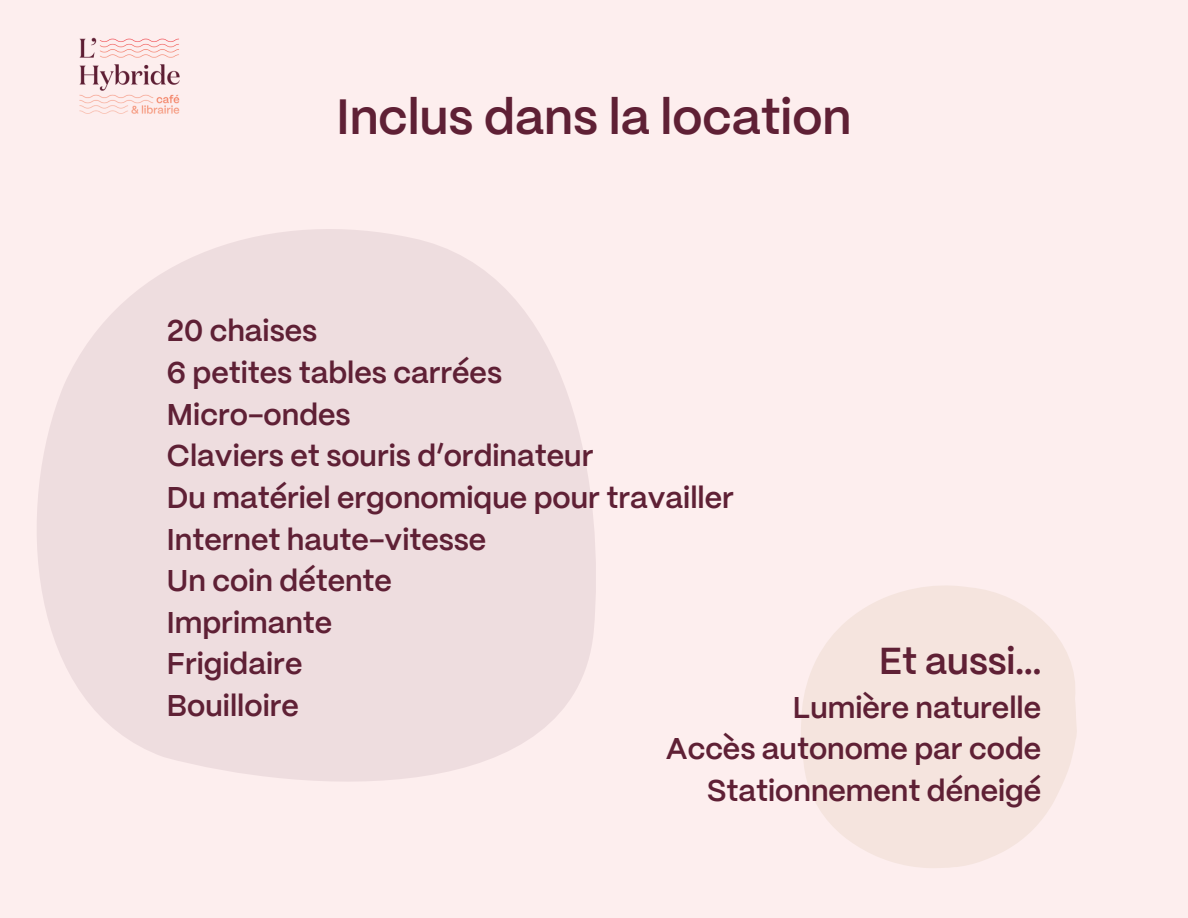
<style>
.page{position:relative;width:1188px;height:918px;background:#fdeeee}
.page>*{position:absolute;margin:0;border:0;box-sizing:border-box;transform-origin:0 0}
.t1{font:600 49.5px "PP Mori";color:#5f2035}
.t2{font:600 37.5px "PP Mori";color:#5f2035}
.t3{font:600 30px "PP Mori";color:#5f2035}
</style>
<div class="page">
<img style="left:79px;top:37px;width:101px;height:77px">
<svg style="left:37px;top:229px;width:559px;height:553px;fill:#eedddf"></svg>
<svg style="left:801px;top:586px;width:276px;height:282px;fill:#f5e4de"></svg>
<p class="t1" style="left:337px;top:97px;width:516px">Inclus dans la location</p>
<p class="t3" style="left:167px;top:319px;width:152px">20 chaises</p>
<h1 class="t3" style="left:167px;top:361px;width:337px">6 petites tables carrées</h1>
<p class="t3" style="left:167px;top:402px;width:185px">Micro-ondes</p>
<p class="t3" style="left:167px;top:444px;width:428px">Claviers et souris d’ordinateur</p>
<p class="t3" style="left:167px;top:485px;width:569px">Du matériel ergonomique pour travailler</p>
<p class="t3" style="left:167px;top:527px;width:321px">Internet haute-vitesse</p>
<p class="t3" style="left:167px;top:569px;width:227px">Un coin détente</p>
<p class="t3" style="left:167px;top:610px;width:167px">Imprimante</p>
<p class="t3" style="left:167px;top:652px;width:137px">Frigidaire</p>
<p class="t3" style="left:167px;top:694px;width:134px">Bouilloire</p>
<p class="t2" style="left:879px;top:646px;width:164px">Et aussi...</p>
<p class="t3" style="left:793px;top:695px;width:250px">Lumière naturelle</p>
<p class="t3" style="left:666px;top:737px;width:377px">Accès autonome par code</p>
<p class="t3" style="left:707px;top:779px;width:336px">Stationnement déneigé</p>
</div>
